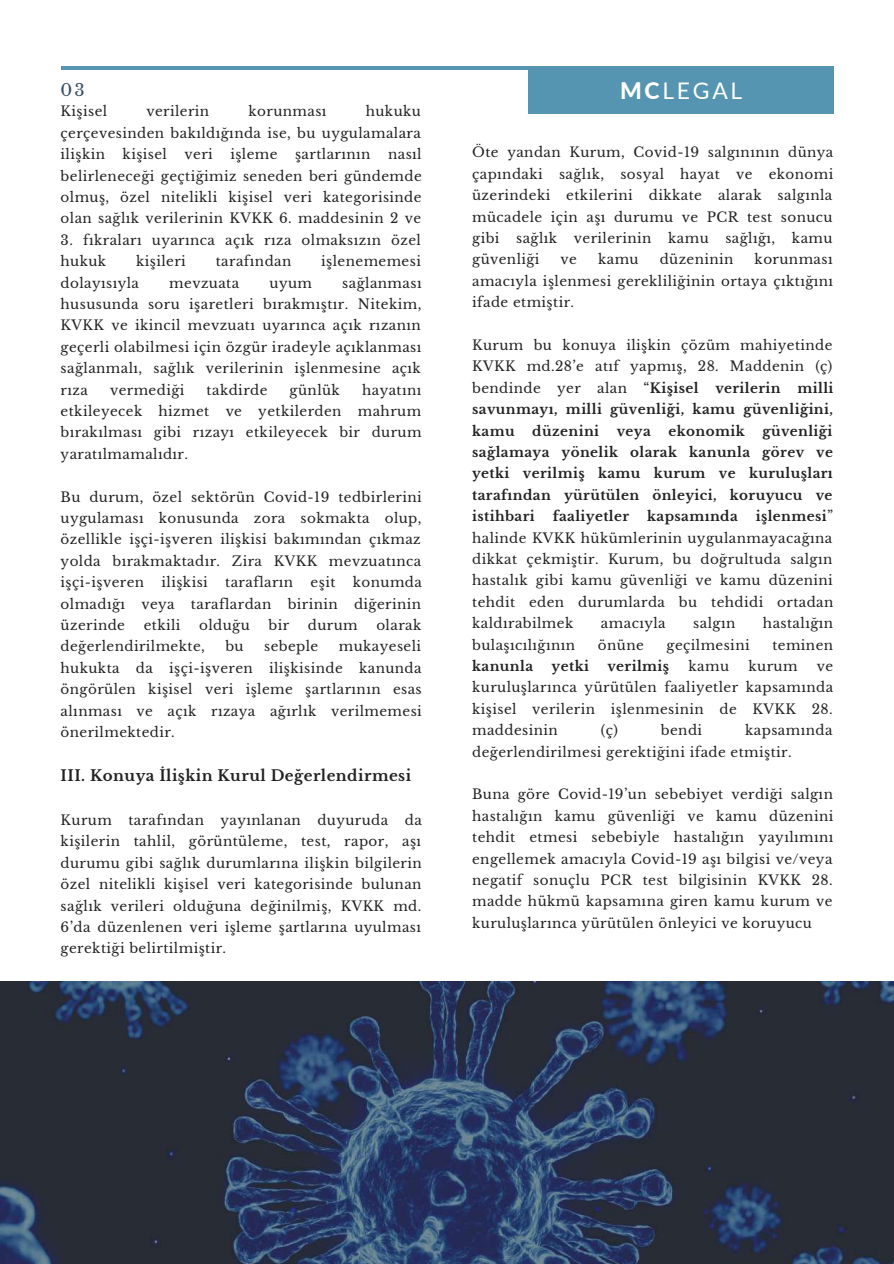
<style>
.page{position:relative;width:894px;height:1264px;background:#fff}
.page>*{position:absolute;margin:0;border:0;box-sizing:border-box;transform-origin:0 0}
.t1{font:22.95px "Lato";letter-spacing:.12em;color:#fff}
.t2{font:16.5px "Libre Baskerville";color:#364d62}
.t3{font:700 15px "Libre Baskerville";letter-spacing:.03em;color:#222}
.t4{font:13.5px/21.5px "Libre Baskerville";letter-spacing:.03em;color:#222;text-align:justify}
.t5{font:700 13.5px/21.5px "Libre Baskerville";letter-spacing:.03em;color:#222;text-align:justify}
.s1{font-weight:800}
.s2{font-weight:700}
</style>
<div class="page">
<hr style="left:61px;top:66px;width:771px;height:4px;background:#5695b1">
<div style="left:528px;top:66px;width:305px;height:48px;background:#5695b1"></div>
<img style="left:0;top:981px;width:893px;height:282px">
<p class="t2" style="left:61px;top:80px;width:25px">03</p>
<p class="t4" style="left:61px;top:101px;width:48px">Kişisel</p>
<p class="t4" style="left:146px;top:101px;width:64px">verilerin</p>
<p class="t4" style="left:248px;top:101px;width:79px">korunması</p>
<p class="t4" style="left:61px;top:101px;width:362px;text-indent:305px">hukuku çerçevesinden bakıldığında ise, bu uygulamalara ilişkin</p>
<p class="t4" style="left:61px;top:144px;width:362px;text-indent:327px">nasıl belirleneceği geçtiğimiz seneden beri gündemde olmuş, özel nitelikli kişisel veri kategorisinde olan sağlık verilerinin KVKK 6. maddesinin 2 ve</p>
<p class="t4" style="left:61px;top:229px;width:362px">3. fıkraları uyarınca açık rıza olmaksızın özel hukuk</p>
<p class="t4" style="left:123px;top:144px;width:46px">kişisel</p>
<p class="t4" style="left:184px;top:144px;width:30px">veri</p>
<p class="t4" style="left:230px;top:144px;width:49px">işleme</p>
<p class="t4" style="left:295px;top:144px;width:77px">şartlarının</p>
<p class="t4" style="left:136px;top:251px;width:51px">kişileri</p>
<p class="t4" style="left:216px;top:251px;width:77px">tarafından</p>
<p class="t4" style="left:321px;top:251px;width:101px">işlenememesi</p>
<p class="t4" style="left:61px;top:272px;width:80px">dolayısıyla</p>
<p class="t4" style="left:169px;top:272px;width:71px">mevzuata</p>
<p class="t4" style="left:269px;top:272px;width:44px">uyum</p>
<p class="t4" style="left:61px;top:272px;width:362px;text-indent:281px">sağlanması hususunda soru işaretleri bırakmıştır. Nitekim, KVKK ve ikincil mevzuatı uyarınca açık rızanın geçerli olabilmesi için özgür iradeyle açıklanması sağlanmalı, sağlık verilerinin işlenmesine açık rıza</p>
<p class="t4" style="left:61px;top:379px;width:362px;text-indent:301px">hayatını etkileyecek hizmet ve yetkilerden mahrum bırakılması gibi rızayı etkileyecek bir durum yaratılmamalıdır.</p>
<p class="t4" style="left:61px;top:486px;width:362px">Bu durum, özel sektörün Covid-19 tedbirlerini uygulaması konusunda zora sokmakta olup, özellikle işçi-işveren ilişkisi bakımından çıkmaz yolda bırakmaktadır. Zira KVKK mevzuatınca işçi-işveren</p>
<p class="t4" style="left:110px;top:379px;width:76px">vermediği</p>
<p class="t4" style="left:206px;top:379px;width:62px">takdirde</p>
<p class="t4" style="left:289px;top:379px;width:52px">günlük</p>
<p class="t4" style="left:61px;top:572px;width:363px;text-indent:292px">konumda olmadığı veya taraflardan birinin diğerinin üzerinde</p>
<p class="t4" style="left:161px;top:572px;width:48px">ilişkisi</p>
<p class="t4" style="left:225px;top:572px;width:69px">tarafların</p>
<p class="t4" style="left:310px;top:572px;width:26px">eşit</p>
<p class="t4" style="left:144px;top:614px;width:38px">etkili</p>
<p class="t4" style="left:199px;top:614px;width:52px">olduğu</p>
<p class="t4" style="left:268px;top:614px;width:22px">bir</p>
<p class="t4" style="left:308px;top:614px;width:51px">durum</p>
<p class="t4" style="left:376px;top:614px;width:46px">olarak</p>
<p class="t4" style="left:61px;top:636px;width:146px">değerlendirilmekte,</p>
<p class="t4" style="left:225px;top:636px;width:20px">bu</p>
<p class="t4" style="left:264px;top:636px;width:56px">sebeple</p>
<p class="t4" style="left:61px;top:636px;width:362px;text-indent:278px">mukayeseli hukukta da işçi-işveren ilişkisinde kanunda öngörülen kişisel veri işleme şartlarının esas alınması ve açık rızaya ağırlık verilmemesi önerilmektedir.</p>
<p class="t3" style="left:61px;top:766px;width:352px">III. Konuya İlişkin Kurul Değerlendirmesi</p>
<p class="t4" style="left:61px;top:809px;width:362px">Kurum tarafından yayınlanan duyuruda da kişilerin tahlil, görüntüleme, test, rapor, aşı durumu gibi sağlık durumlarına ilişkin bilgilerin özel nitelikli kişisel veri kategorisinde bulunan sağlık verileri olduğuna değinilmiş, KVKK md.<br>6’da düzenlenen veri işleme şartlarına uyulması gerektiği belirtilmiştir.</p>
<h1 class="t1" style="left:620px;top:76px;width:124px"><span class="s1">MC</span>LEGAL</h1>
<p class="t4" style="left:472px;top:142px;width:362px">Öte yandan Kurum, Covid-19 salgınının dünya çapındaki sağlık, sosyal hayat ve ekonomi üzerindeki etkilerini dikkate alarak salgınla mücadele için aşı durumu ve PCR test sonucu gibi sağlık verilerinin kamu sağlığı, kamu güvenliği</p>
<p class="t4" style="left:472px;top:249px;width:362px;text-indent:282px">korunması amacıyla işlenmesi gerekliliğinin ortaya çıktığını ifade etmiştir.</p>
<p class="t4" style="left:472px;top:334px;width:362px">Kurum bu konuya ilişkin çözüm mahiyetinde KVKK md.28’e atıf yapmış, 28. Maddenin (ç) bendinde yer alan “<span class="s2">Kişisel verilerin milli savunmayı, milli güvenliği, kamu güvenliğini, kamu</span></p>
<p class="t4" style="left:560px;top:249px;width:18px">ve</p>
<p class="t4" style="left:598px;top:249px;width:42px">kamu</p>
<p class="t4" style="left:659px;top:249px;width:75px">düzeninin</p>
<p class="t5" style="left:472px;top:420px;width:362px;text-indent:290px">güvenliği sağlamaya yönelik olarak kanunla görev ve yetki verilmiş kamu kurum ve kuruluşları tarafından yürütülen önleyici, koruyucu ve istihbari</p>
<p class="t5" style="left:532px;top:420px;width:68px">düzenini</p>
<p class="t5" style="left:616px;top:420px;width:36px">veya</p>
<p class="t5" style="left:668px;top:420px;width:78px">ekonomik</p>
<p class="t4" style="left:472px;top:505px;width:363px;text-indent:283px"><span class="s2">işlenmesi</span>” halinde KVKK hükümlerinin uygulanmayacağına dikkat çekmiştir. Kurum, bu doğrultuda salgın hastalık gibi kamu güvenliği ve kamu düzenini tehdit eden durumlarda bu tehdidi ortadan kaldırabilmek</p>
<p class="t5" style="left:552px;top:505px;width:78px">faaliyetler</p>
<p class="t5" style="left:647px;top:505px;width:92px">kapsamında</p>
<p class="t4" style="left:600px;top:612px;width:66px">amacıyla</p>
<p class="t4" style="left:693px;top:612px;width:44px">salgın</p>
<p class="t4" style="left:762px;top:612px;width:72px">hastalığın</p>
<p class="t4" style="left:472px;top:634px;width:104px">bulaşıcılığının</p>
<p class="t4" style="left:597px;top:634px;width:47px">önüne</p>
<p class="t4" style="left:666px;top:634px;width:85px">geçilmesini</p>
<p class="t4" style="left:772px;top:634px;width:62px">teminen</p>
<p class="t5" style="left:472px;top:655px;width:62px">kanunla</p>
<p class="t5" style="left:551px;top:655px;width:39px">yetki</p>
<p class="t5" style="left:607px;top:655px;width:63px">verilmiş</p>
<p class="t4" style="left:688px;top:655px;width:42px">kamu</p>
<p class="t4" style="left:748px;top:655px;width:50px">kurum</p>
<p class="t4" style="left:472px;top:655px;width:362px;text-indent:344px">ve kuruluşlarınca yürütülen faaliyetler kapsamında kişisel verilerin işlenmesinin de KVKK 28. maddesinin</p>
<p class="t4" style="left:600px;top:719px;width:19px">(ç)</p>
<p class="t4" style="left:660px;top:719px;width:43px">bendi</p>
<p class="t4" style="left:472px;top:719px;width:362px;text-indent:273px">kapsamında değerlendirilmesi gerektiğini ifade etmiştir.</p>
<p class="t4" style="left:472px;top:784px;width:363px">Buna göre Covid-19’un sebebiyet verdiği salgın hastalığın kamu güvenliği ve kamu düzenini tehdit etmesi sebebiyle hastalığın yayılımını engellemek amacıyla Covid-19 aşı bilgisi ve/veya negatif sonuçlu PCR test bilgisinin KVKK 28. madde hükmü kapsamına giren kamu kurum ve kuruluşlarınca yürütülen önleyici ve koruyucu</p>
</div>
